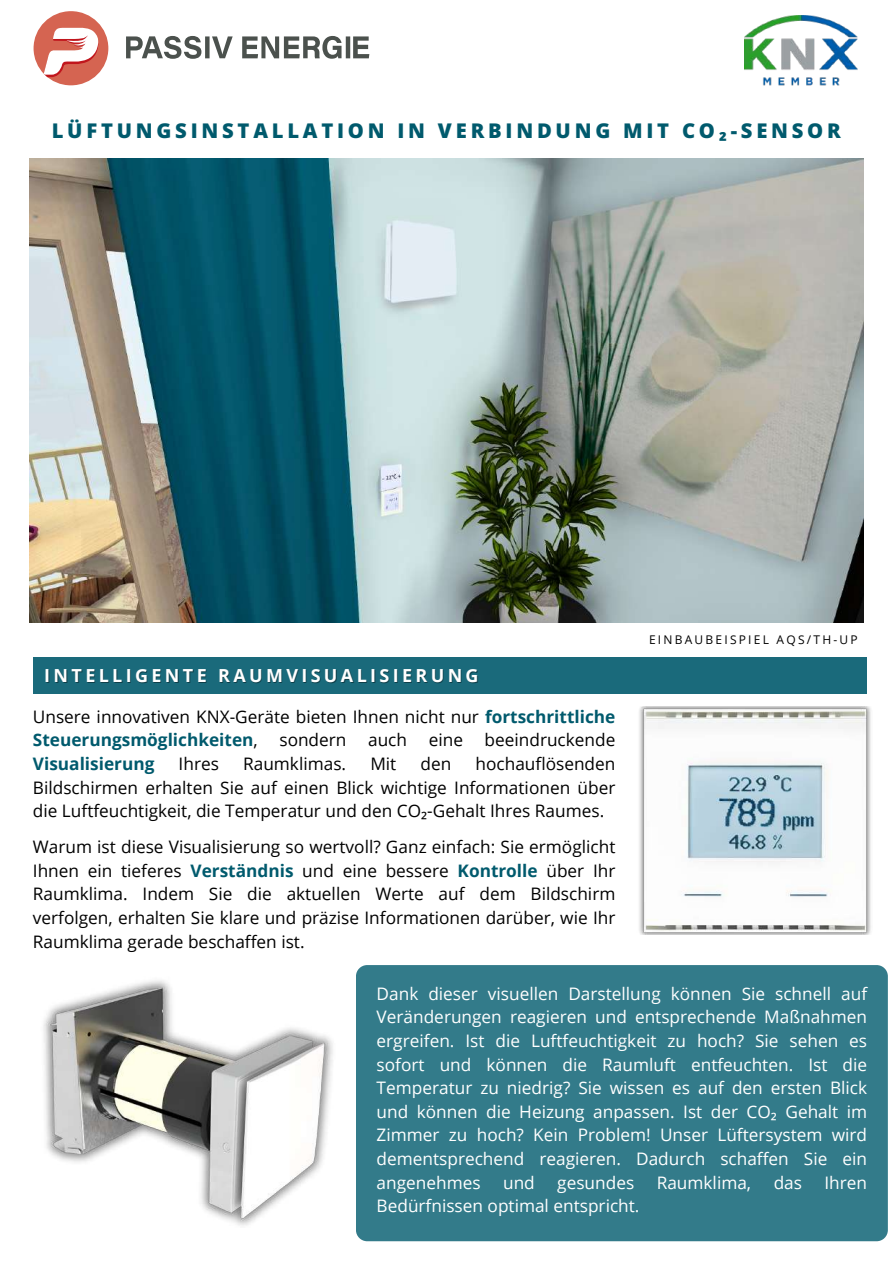
<style>
.page{position:relative;width:893px;height:1264px;background:#fff}
.page>*{position:absolute;margin:0;border:0;box-sizing:border-box;transform-origin:0 0}
.t1{font:800 20.25px "Open Sans";letter-spacing:.185em;color:#005a6d}
.t2{font:700 18px "Open Sans";letter-spacing:.185em;color:#fff}
.t3{font:17.25px/23.5px "Open Sans";color:#000;text-align:justify}
.t4{font:17.25px/23.5px "Open Sans";color:#fff;text-align:justify}
.t5{font:700 17.25px "Open Sans";color:#005a6d}
.t6{font:12px "Open Sans";letter-spacing:.185em;color:#000}
.s1{font-weight:700;color:#005a6d}
.s2{font-family:"Noto Sans"}
</style>
<div class="page">
<img style="left:639px;top:706px;width:232px;height:228px">
<div style="left:34px;top:11px;width:74px;height:74px;background:#d56451;border-radius:50%"></div>
<svg style="left:44px;top:28px;width:55px;height:49px"></svg>
<svg style="left:126px;top:36px;width:243px;height:23px"></svg>
<img style="left:43px;top:968px;width:316px;height:258px">
<div style="left:34px;top:657px;width:833px;height:37px;background:#1a6a7b"></div>
<div style="left:356px;top:965px;width:531px;height:276px;background:#337b8a;border-radius:11px"></div>
<img style="left:29px;top:158px;width:834px;height:465px">
<img style="left:744px;top:15px;width:113px;height:71px">
<p class="t1" style="left:52px;top:116px;width:790px">LÜFTUNGSINSTALLATION IN VERBINDUNG MIT CO₂-SENSOR</p>
<p class="t2" style="left:44px;top:662px;width:436px">INTELLIGENTE RAUMVISUALISIERUNG</p>
<p class="t3" style="left:33px;top:704px;width:584px">Unsere innovativen KNX-Geräte bieten Ihnen nicht nur <span class="s1">fortschrittliche<br>Steuerungsmöglichkeiten</span>,</p>
<p class="t3" style="left:279px;top:728px;width:69px">sondern</p>
<p class="t3" style="left:368px;top:728px;width:40px">auch</p>
<p class="t3" style="left:428px;top:728px;width:36px">eine</p>
<p class="t3" style="left:484px;top:728px;width:132px">beeindruckende</p>
<p class="t3" style="left:33px;top:751px;width:584px;text-indent:442px">hochauflösenden Bildschirmen erhalten Sie auf einen Blick wichtige Informationen über die Luftfeuchtigkeit, die Temperatur und den CO<span class="s2">₂</span>-Gehalt Ihres Raumes.</p>
<p class="t3" style="left:33px;top:834px;width:584px">Warum ist diese Visualisierung so wertvoll? Ganz einfach: Sie ermöglicht Ihnen ein tieferes <span class="s1">Verständnis</span> und eine bessere <span class="s1">Kontrolle</span> über Ihr Raumklima. Indem Sie die aktuellen Werte auf dem Bildschirm verfolgen, erhalten Sie klare und präzise Informationen darüber, wie Ihr Raumklima gerade beschaffen ist.</p>
<p class="t5" style="left:33px;top:751px;width:123px">Visualisierung</p>
<p class="t3" style="left:179px;top:751px;width:42px">Ihres</p>
<p class="t3" style="left:243px;top:751px;width:105px">Raumklimas.</p>
<p class="t3" style="left:370px;top:751px;width:27px">Mit</p>
<p class="t3" style="left:420px;top:751px;width:32px">den</p>
<p class="t6" style="left:649px;top:631px;width:210px">EINBAUBEISPIEL AQS/TH-UP</p>
<p class="t4" style="left:376px;top:981px;width:492px">Dank dieser visuellen Darstellung können Sie schnell auf Veränderungen reagieren und entsprechende Maßnahmen ergreifen. Ist die Luftfeuchtigkeit zu hoch? Sie sehen es sofort und können die Raumluft entfeuchten. Ist die Temperatur zu niedrig? Sie wissen es auf den ersten Blick und können die Heizung anpassen. Ist der CO<span class="s2">₂</span> Gehalt im Zimmer zu hoch? Kein Problem! Unser Lüftersystem wird dementsprechend reagieren. Dadurch schaffen Sie ein angenehmes</p>
<p class="t4" style="left:503px;top:1170px;width:33px">und</p>
<p class="t4" style="left:557px;top:1170px;width:78px">gesundes</p>
<p class="t4" style="left:656px;top:1170px;width:96px">Raumklima,</p>
<p class="t4" style="left:773px;top:1170px;width:30px">das</p>
<p class="t4" style="left:824px;top:1170px;width:44px">Ihren</p>
<p class="t4" style="left:376px;top:1193px;width:264px">Bedürfnissen optimal entspricht.</p>
</div>
